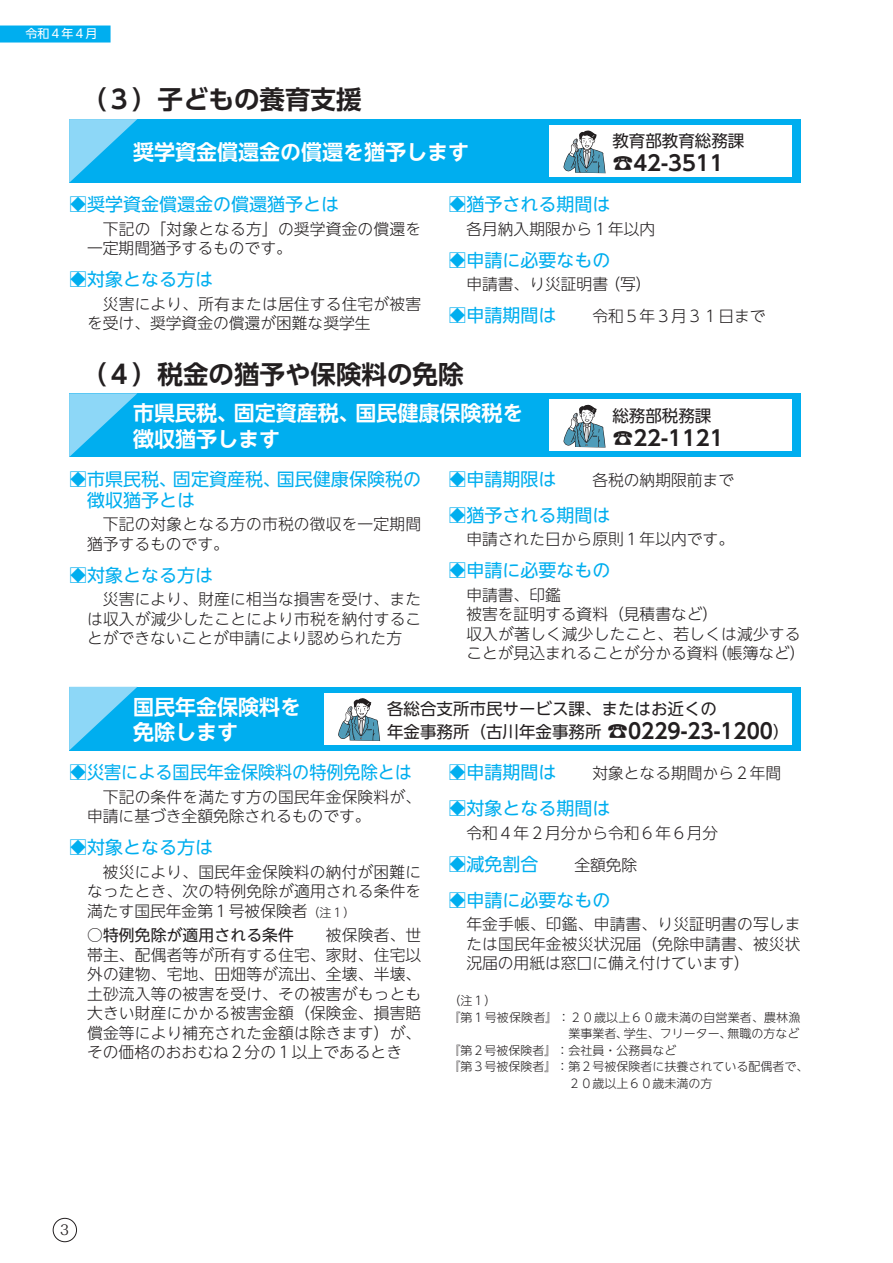
<style>
.page{position:relative;width:893px;height:1263px;background:#fff}
.page>*{position:absolute;margin:0;border:0;box-sizing:border-box;transform-origin:0 0}
.t1{font:700 25.5px "UD Shin Go Pro De";color:#231f20}
.t2{font:700 21px/25.5px "UD Shin Go NT Pro De";color:#fff}
.t3{font:700 21px "UD Shin Go NT Pro De";color:#231f20}
.t4{font:18px/21px "UD Shin Go NT Pro";color:#00aeef}
.t5{font:16.5px/22.5px "UD Shin Go NT Pro";color:#231f20}
.t6{font:300 15.75px/19.5px "UD Shin Go NT Pro";color:#231f20}
.t7{font:13.5px "Maru Fo Pro";color:#231f20}
.t8{font:300 12px "UD Shin Go NT Pro";color:#231f20}
.t9{font:12px "UD Shin Go NT Pro";color:#fff}
.s1{font-weight:400;font-size:18px;color:#00aeef}
.s2{font-family:"UD Shin Go NT Pro De";font-weight:700;font-size:21px}
.s3{font-size:12px}
.s4{font-weight:400}
.s5{font-weight:300;font-size:15.75px;color:#231f20}
</style>
<div class="page">
<div style="left:53px;top:1218px;width:24px;height:24px;border:1px solid #231f20;border-radius:50%"></div>
<div style="left:0;top:26px;width:111px;height:17px;background:#00aeef"></div>
<div style="left:69px;top:119px;width:731px;height:64px;background:#00aeef"></div>
<svg style="left:69px;top:119px;width:68px;height:64px"></svg>
<div style="left:550px;top:125px;width:242px;height:51px;background:#fff"></div>
<svg style="left:563px;top:130px;width:42px;height:43px"></svg>
<div style="left:69px;top:393px;width:731px;height:64px;background:#00aeef"></div>
<svg style="left:69px;top:393px;width:68px;height:64px"></svg>
<div style="left:550px;top:400px;width:242px;height:51px;background:#fff"></div>
<svg style="left:563px;top:404px;width:42px;height:44px"></svg>
<div style="left:69px;top:687px;width:731px;height:63px;background:#00aeef"></div>
<svg style="left:69px;top:687px;width:68px;height:63px"></svg>
<div style="left:324px;top:693px;width:468px;height:51px;background:#fff"></div>
<svg style="left:338px;top:698px;width:42px;height:43px"></svg>
<p class="t9" style="left:26px;top:24px;width:73px">令和４年４月</p>
<h1 class="t1" style="left:81px;top:79px;width:282px">（３）子どもの養育支援</h1>
<h2 class="t2" style="left:133px;top:138px;width:337px">奨学資金償還金の償還を猶予します</h2>
<p class="t5" style="left:612px;top:129px;width:133px">教育部教育総務課</p>
<h2 class="t3" style="left:612px;top:146px;width:113px">☎42-3511</h2>
<p class="t4" style="left:69px;top:194px;width:272px">□奨学資金償還金の償還猶予とは</p>
<p class="t6" style="left:87px;top:219px;width:336px;text-indent:16px">下記の「対象となる方」の奨学資金の償還を一定期間猶予するものです。</p>
<p class="t4" style="left:69px;top:269px;width:146px">□対象となる方は</p>
<p class="t6" style="left:87px;top:294px;width:336px;text-indent:16px">災害により、所有または居住する住宅が被害を受け、奨学資金の償還が困難な奨学生</p>
<p class="t4" style="left:448px;top:194px;width:163px">□猶予される期間は</p>
<p class="t6" style="left:466px;top:219px;width:190px">各月納入期限から１年以内</p>
<p class="t4" style="left:448px;top:249px;width:163px">□申請に必要なもの</p>
<p class="t6" style="left:466px;top:274px;width:187px">申請書、り災証明書（写）</p>
<p class="t6" style="left:448px;top:306px;width:319px"><span class="s1">□申請期間は　　</span>令和５年３月３１日まで</p>
<h1 class="t1" style="left:81px;top:353px;width:384px">（４）税金の猶予や保険料の免除</h1>
<h2 class="t2" style="left:133px;top:400px;width:392px">市県民税、固定資産税、国民健康保険税を徴収猶予します</h2>
<p class="t5" style="left:612px;top:404px;width:100px">総務部税務課</p>
<h2 class="t3" style="left:612px;top:421px;width:113px">☎22-1121</h2>
<p class="t4" style="left:87px;top:468px;width:336px;text-indent:-18px">□市県民税、固定資産税、国民健康保険税の徴収猶予とは</p>
<p class="t6" style="left:87px;top:514px;width:336px;text-indent:16px">下記の対象となる方の市税の徴収を一定期間猶予するものです。</p>
<p class="t4" style="left:69px;top:564px;width:146px">□対象となる方は</p>
<p class="t6" style="left:87px;top:589px;width:336px;text-align:justify;text-indent:16px">災害により、財産に相当な損害を受け、または収入が減少したことにより市税を納付することができないことが申請により認められた方</p>
<p class="t6" style="left:448px;top:469px;width:287px"><span class="s1">□申請期限は　　</span>各税の納期限前まで</p>
<p class="t4" style="left:448px;top:504px;width:163px">□猶予される期間は</p>
<p class="t6" style="left:466px;top:529px;width:269px">申請された日から原則１年以内です。</p>
<p class="t4" style="left:448px;top:559px;width:163px">□申請に必要なもの</p>
<p class="t6" style="left:466px;top:584px;width:341px">申請書、印鑑<br>被害を証明する資料（見積書など）<br>収入が著しく減少したこと、若しくは減少することが見込まれることが分かる資料（帳簿など）</p>
<h2 class="t2" style="left:133px;top:693px;width:169px">国民年金保険料を免除します</h2>
<p class="t5" style="left:387px;top:697px;width:404px">各総合支所市民サービス課、またはお近くの<br>年金事務所（古川年金事務所 <span class="s2">☎0229-23-1200</span>）</p>
<p class="t4" style="left:69px;top:761px;width:344px">□災害による国民年金保険料の特例免除とは</p>
<p class="t6" style="left:87px;top:786px;width:336px;text-indent:16px">下記の条件を満たす方の国民年金保険料が、申請に基づき全額免除されるものです。</p>
<p class="t4" style="left:69px;top:836px;width:146px">□対象となる方は</p>
<p class="t6" style="left:87px;top:861px;width:336px;text-align:justify;text-indent:16px">被災により、国民年金保険料の納付が困難になったとき、次の特例免除が適用される条件を満たす国民年金第１号被保険者<span class="s3">（注１）</span></p>
<p class="t6" style="left:87px;top:925px;width:336px;text-align:justify"><span class="s4">○特例免除が適用される条件</span>　　被保険者、世帯主、配偶者等が所有する住宅、家財、住宅以外の建物、宅地、田畑等が流出、全壊、半壊、土砂流入等の被害を受け、その被害がもっとも大きい財産にかかる被害金額（保険金、損害賠償金等により補充された金額は除きます）が、その価格のおおむね２分の１以上であるとき</p>
<p class="t6" style="left:448px;top:763px;width:334px"><span class="s1">□申請期間は　　</span>対象となる期間から２年間</p>
<p class="t4" style="left:448px;top:797px;width:163px">□対象となる期間は</p>
<p class="t6" style="left:466px;top:822px;width:253px">令和４年２月分から令和６年６月分</p>
<p class="t4" style="left:448px;top:853px;width:190px">□減免割合　　<span class="s5">全額免除</span></p>
<p class="t4" style="left:448px;top:889px;width:163px">□申請に必要なもの</p>
<p class="t6" style="left:466px;top:914px;width:336px;text-align:justify">年金手帳、印鑑、申請書、り災証明書の写しまたは国民年金被災状況届（免除申請書、被災状況届の用紙は窓口に備え付けています）</p>
<p class="t8" style="left:448px;top:991px;width:49px">（注１）</p>
<p class="t8" style="left:448px;top:1007px;width:354px">『第１号被保険者』：２０歳以上６０歳未満の自営業者、農林漁</p>
<p class="t8" style="left:568px;top:1024px;width:233px">業事業者、学生、フリーター、無職の方など</p>
<p class="t8" style="left:448px;top:1040px;width:229px">『第２号被保険者』：会社員・公務員など</p>
<p class="t8" style="left:448px;top:1057px;width:361px">『第３号被保険者』：第２号被保険者に扶養されている配偶者で、</p>
<p class="t8" style="left:568px;top:1073px;width:145px">２０歳以上６０歳未満の方</p>
<p class="t7" style="left:60px;top:1219px;width:10px">3</p>
</div>
